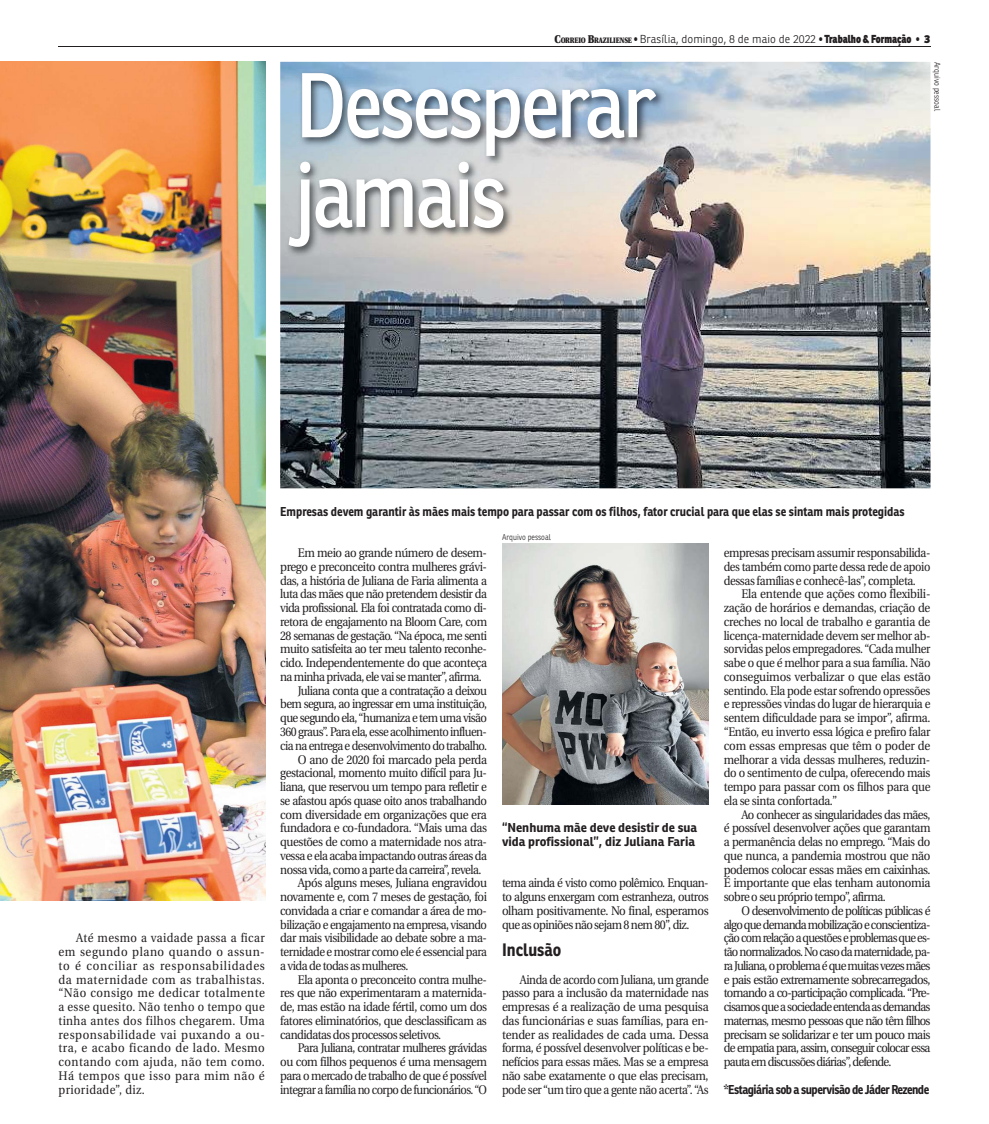
<style>
.page{position:relative;width:989px;height:1124px;background:#fff}
.page>*{position:absolute;margin:0;border:0;box-sizing:border-box;transform-origin:0 0}
.t1{font:89.12px/89.6px "Ronnia";letter-spacing:-.04em;color:#fff;scale:.9 1}
.t2{font:700 17.5px "Ronnia";color:#231f20;scale:.9 1}
.t3{font:12.5px/13.8px "Utopia";letter-spacing:-.045em;color:#231f20;text-align:justify;scale:.9 1}
.t4{font:12.5px/13.8px "Utopia";letter-spacing:-.045em;color:#231f20;text-align:justify;scale:.92 1}
.t5{font:12.5px/13.8px "Utopia";letter-spacing:-.045em;color:#231f20;text-align:justify;scale:.89 1}
.t6{font:12.5px "Utopia";letter-spacing:-.045em;color:#231f20;scale:.91 1}
.t7{font:700 12.5px "Ronnia";color:#231f20;scale:.9 1}
.t8{font:700 12.5px/13.8px "Ronnia";color:#231f20}
.t9{font:700 12.5px "Ronnia";letter-spacing:-.045em;color:#231f20;scale:.9 1}
.t10{font:300 11.25px "Ronnia";letter-spacing:.005em;color:#231f20}
.t11{font:300 8.12px "Ronnia";color:#231f20;scale:.9 1}
.s1{font-family:"Utopia";font-weight:900}
.s2{font-family:"Utopia";font-weight:900;font-size:7.88px}
.s3{font-weight:800}
</style>
<div class="page">
<hr style="left:58px;top:46px;width:872px;height:1px;background:#231f20">
<img style="left:280px;top:62px;width:650px;height:426px">
<img style="left:0;top:62px;width:265px;height:838px">
<img style="left:502px;top:543px;width:206px;height:261px">
<img style="left:286px;top:70px;width:380px;height:187px">
<p class="t10" style="left:554px;top:34px;width:377px"><span class="s1">C</span><span class="s2">ORREIO</span> <span class="s1">B</span><span class="s2">RAZILIENSE</span> <span class="s1">•</span> Brasília, domingo, 8 de maio de 2022 <span class="s1">•฀</span><span class="s3">Trabalho &amp; Formação</span> <span class="s1">•</span> <span class="s3">3</span></p>
<h1 class="t1" style="left:295px;top:70px;width:402px">Desesperar jamais</h1>
<p class="t11" style="left:940px;top:62px;width:56px;rotate:90deg">Arquivo pessoal</p>
<p class="t3" style="left:58px;top:931px;width:231px;text-indent:18px">Até mesmo a vaidade passa a ficar em segundo plano quando o assun&shy;to é conciliar as responsabilidades da maternidade com as trabalhistas. “Não consigo me dedicar totalmente a esse quesito. Não tenho o tempo que tinha antes dos filhos chegarem. Uma responsabilidade vai puxando a ou&shy;tra, e acabo ficando de lado. Mesmo contando com ajuda, não tem como.<br>Há tempos que isso para mim não é prioridade”, diz.</p>
<p class="t7" style="left:280px;top:506px;width:695px">Empresas devem garantir às mães mais tempo para passar com os filhos, fator crucial para que elas se sintam mais protegidas</p>
<p class="t6" style="left:298px;top:546px;width:209px">Em meio ao grande número de desem-</p>
<p class="t6" style="left:280px;top:559px;width:229px">prego e preconceito contra mulheres grávi-</p>
<p class="t3" style="left:280px;top:573px;width:231px">das, a história de Juliana de Faria alimenta a</p>
<p class="t3" style="left:280px;top:587px;width:231px">luta das mães que não pretendem desistir da</p>
<p class="t3" style="left:280px;top:601px;width:231px">vida profissional. Ela foi contratada como di-</p>
<p class="t6" style="left:280px;top:614px;width:229px">retora de engajamento na Bloom Care, com</p>
<p class="t3" style="left:280px;top:628px;width:231px">28 semanas de gestação. “Na época, me senti</p>
<p class="t6" style="left:280px;top:642px;width:229px">muito satisfeita ao ter meu talento reconhe-</p>
<p class="t6" style="left:280px;top:656px;width:229px">cido. Independentemente do que aconteça</p>
<p class="t3" style="left:280px;top:670px;width:226px">na minha privada, ele vai se manter”, afirma.</p>
<p class="t3" style="left:298px;top:683px;width:211px">Juliana conta que a contratação a deixou</p>
<p class="t3" style="left:280px;top:697px;width:231px">bem segura, ao ingressar em uma instituição,</p>
<p class="t3" style="left:280px;top:711px;width:231px">que segundo ela, “humaniza e tem uma visão</p>
<p class="t5" style="left:280px;top:725px;width:234px">360 graus”. Para ela, esse acolhimento influen-</p>
<p class="t5" style="left:280px;top:738px;width:234px">cia na entrega e desenvolvimento do trabalho.</p>
<p class="t4" style="left:298px;top:752px;width:207px">O ano de 2020 foi marcado pela perda</p>
<p class="t6" style="left:280px;top:766px;width:229px">gestacional, momento muito difícil para Ju-</p>
<p class="t3" style="left:280px;top:780px;width:231px">liana, que reservou um tempo para refletir e</p>
<p class="t3" style="left:280px;top:793px;width:231px">se afastou após quase oito anos trabalhando</p>
<p class="t4" style="left:280px;top:807px;width:226px">com diversidade em organizações que era</p>
<p class="t6" style="left:280px;top:821px;width:229px">fundadora e co-fundadora. “Mais uma das</p>
<p class="t6" style="left:280px;top:834px;width:229px">questões de como a maternidade nos atra-</p>
<p class="t3" style="left:280px;top:848px;width:231px">vessa e ela acaba impactando outras áreas da</p>
<p class="t3" style="left:280px;top:862px;width:225px">nossa vida, como a parte da carreira”, revela.</p>
<p class="t6" style="left:298px;top:876px;width:209px">Após alguns meses, Juliana engravidou</p>
<p class="t6" style="left:280px;top:889px;width:229px">novamente e, com 7 meses de gestação, foi</p>
<p class="t3" style="left:280px;top:903px;width:231px">convidada a criar e comandar a área de mo-</p>
<p class="t5" style="left:280px;top:917px;width:234px">bilização e engajamento na empresa, visando</p>
<p class="t6" style="left:280px;top:931px;width:229px">dar mais visibilidade ao debate sobre a ma-</p>
<p class="t5" style="left:280px;top:945px;width:234px">ternidade e mostrar como ele é essencial para</p>
<p class="t3" style="left:280px;top:958px;width:144px">a vida de todas as mulheres.</p>
<p class="t3" style="left:298px;top:972px;width:211px">Ela aponta o preconceito contra mulhe-</p>
<p class="t6" style="left:280px;top:986px;width:229px">res que não experimentaram a maternida-</p>
<p class="t6" style="left:280px;top:999px;width:229px">de, mas estão na idade fértil, como um dos</p>
<p class="t6" style="left:280px;top:1013px;width:228px">fatores eliminatórios, que desclassificam as</p>
<p class="t3" style="left:280px;top:1027px;width:180px">candidatas dos processos seletivos.</p>
<p class="t3" style="left:298px;top:1041px;width:211px">Para Juliana, contratar mulheres grávidas</p>
<p class="t4" style="left:280px;top:1055px;width:226px">ou com filhos pequenos é uma mensagem</p>
<p class="t3" style="left:280px;top:1068px;width:231px">para o mercado de trabalho de que é possível</p>
<p class="t5" style="left:280px;top:1082px;width:234px">integrar a família no corpo de funcionários. “O</p>
<p class="t11" style="left:502px;top:533px;width:56px">Arquivo pessoal</p>
<p class="t8" style="left:502px;top:821px;width:197px">“Nenhuma mãe deve desistir de sua vida profissional”, diz Juliana Faria</p>
<p class="t3" style="left:502px;top:876px;width:231px">tema ainda é visto como polêmico. Enquan&shy;to alguns enxergam com estranheza, outros olham positivamente. No final, esperamos que as opiniões não sejam 8 nem 80”, diz.</p>
<h2 class="t2" style="left:502px;top:942px;width:68px">Inclusão</h2>
<p class="t5" style="left:502px;top:972px;width:234px;text-indent:18px">Ainda de acordo com Juliana, um grande passo para a inclusão da maternidade nas empresas é a realização de uma pesquisa das funcionárias e suas famílias, para en&shy;tender as realidades de cada uma. Dessa forma, é possível desenvolver políticas e be&shy;nefícios para essas mães. Mas se a empresa não sabe exatamente o que elas precisam, pode ser “um tiro que a gente não acerta”. “As</p>
<p class="t3" style="left:723px;top:546px;width:231px">empresas precisam assumir responsabilida&shy;des também como parte dessa rede de apoio dessas famílias e conhecê-las”, completa.</p>
<p class="t4" style="left:723px;top:587px;width:226px;text-indent:18px">Ela entende que ações como flexibili&shy;zação de horários e demandas, criação de creches no local de trabalho e garantia de licença-maternidade devem ser melhor ab&shy;sorvidas pelos empregadores. “Cada mulher sabe o que é melhor para a sua família. Não conseguimos verbalizar o que elas estão sentindo. Ela pode estar sofrendo opressões e repressões vindas do lugar de hierarquia e sentem dificuldade para se impor”, afirma. “Então, eu inverto essa lógica e prefiro falar com essas empresas que têm o poder de melhorar a vida dessas mulheres, reduzin&shy;do o sentimento de culpa, oferecendo mais tempo para passar com os filhos para que ela se sinta confortada.”</p>
<p class="t3" style="left:723px;top:807px;width:231px;text-indent:18px">Ao conhecer as singularidades das mães, é possível desenvolver ações que garantam a permanência delas no emprego. “Mais do que nunca, a pandemia mostrou que não podemos colocar essas mães em caixinhas.<br>É importante que elas tenham autonomia sobre o seu próprio tempo”, afirma.</p>
<p class="t3" style="left:723px;top:903px;width:231px;text-indent:18px">O desenvolvimento de políticas públicas é algo que demanda mobilização e conscientiza&shy;ção com relação a questões e problemas que es&shy;tão normalizados. No caso da maternidade, pa&shy;ra Juliana, o problema é que muitas vezes mães e pais estão extremamente sobrecarregados, tornando a co-participação complicada. “Pre&shy;cisamos que a sociedade entenda as demandas maternas, mesmo pessoas que não têm filhos precisam se solidarizar e ter um pouco mais de empatia para, assim, conseguir colocar essa pauta em discussões diárias”, defende.</p>
<p class="t9" style="left:723px;top:1083px;width:230px">*Estagiária sob a supervisão de Jáder Rezende</p>
</div>
